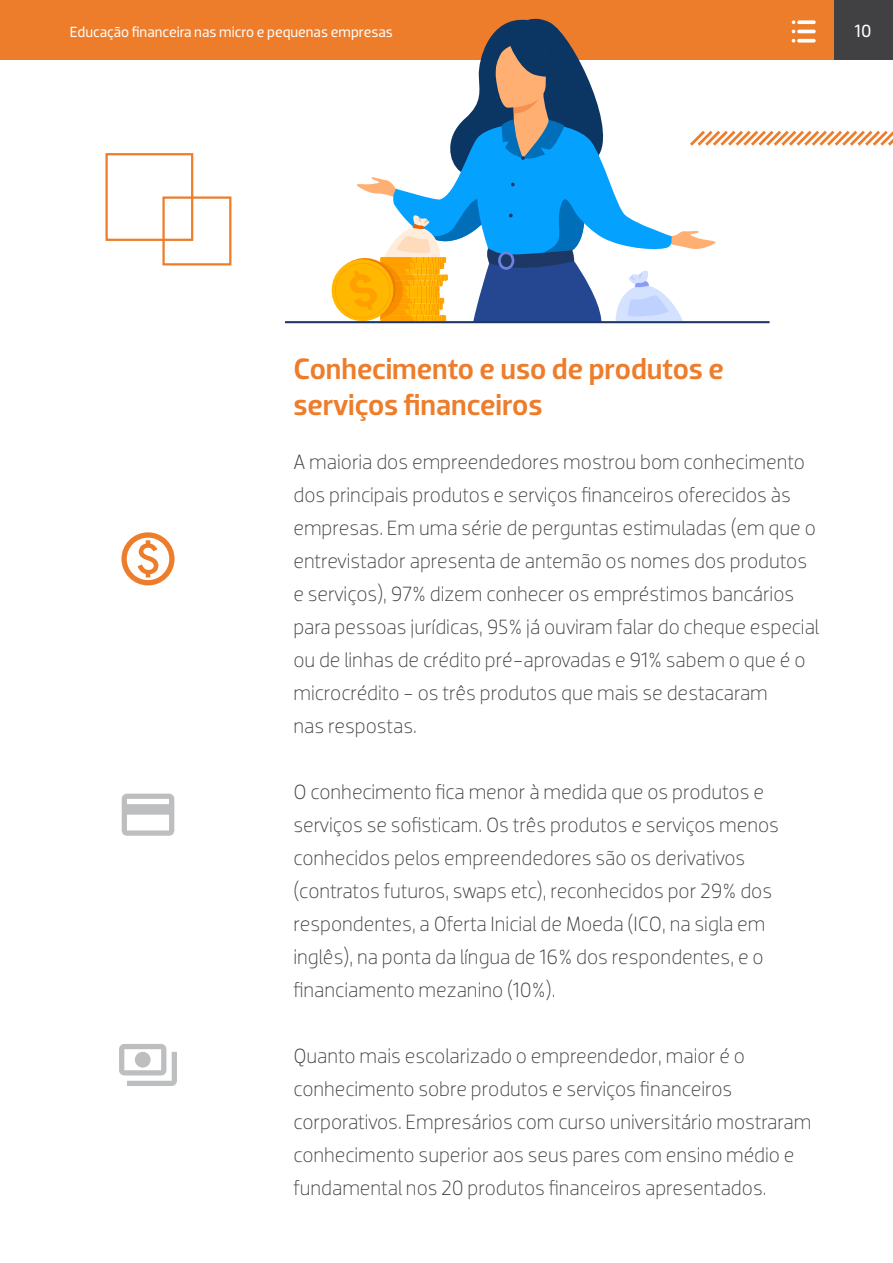
<style>
.page{position:relative;width:893px;height:1263px;background:#fff}
.page>*{position:absolute;margin:0;border:0;box-sizing:border-box;transform-origin:0 0}
.t1{font:500 30px/36px "Dobra";color:#ed7d2b}
.t2{font:300 21px/33px "Dobra";color:#414042}
.t3{font:18px "Dobra";color:#fff}
.t4{font:15px "Dobra";color:#fff}
</style>
<div class="page">
<div style="left:833px;top:0;width:60px;height:60px;background:#414042"></div>
<div style="left:0;top:0;width:833px;height:60px;background:#ed7d2b"></div>
<div style="left:105px;top:153px;width:88px;height:88px;border:2px solid #ed7d2b"></div>
<div style="left:162px;top:196px;width:69px;height:69px;border:2px solid #ed7d2b"></div>
<hr style="left:285px;top:321px;width:485px;height:2px;background:#1e3865">
<svg style="left:119px;top:1044px;width:58px;height:42px"></svg>
<svg style="left:122px;top:794px;width:52px;height:42px"></svg>
<svg style="left:121px;top:532px;width:54px;height:53px"></svg>
<svg style="left:328px;top:16px;width:565px;height:308px"></svg>
<p class="t4" style="left:70px;top:24px;width:324px">Educação financeira nas micro e pequenas empresas</p>
<p class="t3" style="left:855px;top:20px;width:18px">10</p>
<h1 class="t1" style="left:293px;top:351px;width:432px">Conhecimento e uso de produtos e serviços financeiros</h1>
<p class="t2" style="left:293px;top:445px;width:527px">A maioria dos empreendedores mostrou bom conhecimento dos principais produtos e serviços financeiros oferecidos às empresas. Em uma série de perguntas estimuladas (em que o entrevistador apresenta de antemão os nomes dos produtos e serviços), 97% dizem conhecer os empréstimos bancários para pessoas jurídicas, 95% já ouviram falar do cheque especial ou de linhas de crédito pré-aprovadas e 91% sabem o que é o microcrédito - os três produtos que mais se destacaram<br>nas respostas.</p>
<p class="t2" style="left:293px;top:775px;width:487px">O conhecimento fica menor à medida que os produtos e serviços se sofisticam. Os três produtos e serviços menos conhecidos pelos empreendedores são os derivativos (contratos futuros, swaps etc), reconhecidos por 29% dos respondentes, a Oferta Inicial de Moeda (ICO, na sigla em inglês), na ponta da língua de 16% dos respondentes, e o financiamento mezanino (10%).</p>
<p class="t2" style="left:293px;top:1039px;width:519px">Quanto mais escolarizado o empreendedor, maior é o conhecimento sobre produtos e serviços financeiros corporativos. Empresários com curso universitário mostraram conhecimento superior aos seus pares com ensino médio e fundamental nos 20 produtos financeiros apresentados.</p>
</div>
